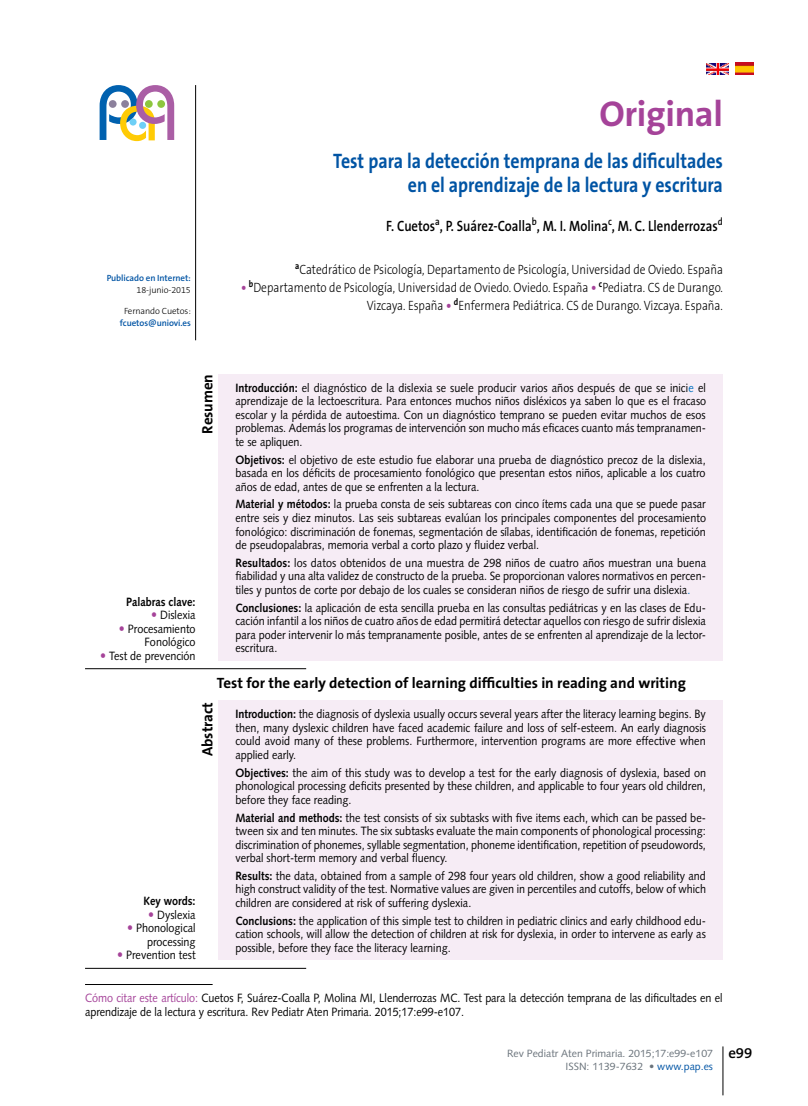
<style>
.page{position:relative;width:808px;height:1106px;background:#fff}
.page>*{position:absolute;margin:0;border:0;box-sizing:border-box;transform-origin:0 0}
.t1{font:700 36px "The Sans B7";letter-spacing:-.01em;color:#a54399}
.t2{font:700 21px/24px "The Sans B7";color:#0054a4;text-align:right;scale:.85 1}
.t3{font:700 15px "The Sans B7";color:#000}
.t4{font:600 15px "The Sans B6";color:#000;scale:.85 1}
.t5{font:600 15px "The Sans B6";color:#000}
.t6{font:300 13.5px/18px "The Sans B3";color:#000;text-align:right;scale:.85 1}
.t7{font:12px/13.5px "Syntax";color:#000;text-align:justify;scale:.9 1}
.t8{font:700 12px "Syntax";color:#000;scale:.9 1}
.t9{font:10.5px/13.2px "Syntax";color:#6a737b;text-align:right}
.t10{font:600 9px "The Sans B6";letter-spacing:-.01em;color:#0054a4}
.t11{font:300 9px "The Sans B3";letter-spacing:-.01em;color:#000}
.s1{font-family:"Syntax";font-weight:400;font-size:12px;color:#a54399}
.s2{font-weight:700}
.s3{color:#0070c0}
.s4{color:#a54399}
.s5{color:#0054a4}
</style>
<div class="page">
<hr style="left:722px;top:1046px;width:1px;height:49px;background:#000">
<svg style="left:100px;top:85px;width:74px;height:56px"></svg>
<div style="left:145px;top:100px;width:8px;height:8px;background:#8dc63f;border-radius:50%"></div>
<div style="left:157px;top:100px;width:8px;height:8px;background:#8dc63f;border-radius:50%"></div>
<hr style="left:195px;top:85px;width:1px;height:255px;background:#000">
<hr style="left:85px;top:668px;width:221px;height:1px;background:#000">
<div style="left:218px;top:374px;width:505px;height:286px;background:#f6ecf5"></div>
<div style="left:218px;top:701px;width:505px;height:259px;background:#f6ecf5"></div>
<hr style="left:85px;top:968px;width:221px;height:1px;background:#000">
<hr style="left:85px;top:984px;width:128px;height:1px;background:#000">
<img style="left:735px;top:63px;width:18px;height:12px">
<img style="left:706px;top:63px;width:22px;height:11px">
<p class="t10" style="left:107px;top:274px;width:86px">Publicado en Internet:</p>
<p class="t11" style="left:136px;top:286px;width:56px">18-junio-2015</p>
<p class="t11" style="left:124px;top:307px;width:68px">Fernando Cuetos:</p>
<p class="t10" style="left:120px;top:319px;width:72px">fcuetos@uniovi.es</p>
<p class="t3" style="left:200px;top:433px;width:61px;rotate:-90deg">Resumen</p>
<p class="t8" style="left:126px;top:597px;width:79px">Palabras clave:</p>
<p class="t7" style="left:109px;top:609px;width:98px;text-align:right">Dislexia<br>Procesamiento<br>Fonológico<br>Test de prevención</p>
<h1 class="t1" style="left:600px;top:95px;width:125px">Original</h1>
<h2 class="t2" style="left:333px;top:150px;width:460px">Test para la detección temprana de las dificultades en el aprendizaje de la lectura y escritura</h2>
<p class="t4" style="left:386px;top:219px;width:398px">F. Cuetos<sup>a</sup>, P. Suárez-Coalla<sup>b</sup>, M. I. Molina<sup>c</sup>, M. C. Llenderrozas<sup>d</sup></p>
<p class="t6" style="left:295px;top:262px;width:505px"><sup>a</sup>Catedrático de Psicología, Departamento de Psicología, Universidad de Oviedo. España</p>
<p class="t6" style="left:241px;top:280px;width:568px"><span class="s1">•</span> <sup>b</sup>Departamento de Psicología, Universidad de Oviedo. Oviedo. España <span class="s1">•</span> <sup>c</sup>Pediatra. CS de Durango.<br>Vizcaya. España <span class="s1">•</span> <sup>d</sup>Enfermera Pediátrica. CS de Durango. Vizcaya. España.</p>
<p class="t7" style="left:235px;top:382px;width:525px"><span class="s2">Introducción:</span> el diagnóstico de la dislexia se suele producir varios años después de que se inici<span class="s3">e</span> el aprendizaje de la lectoescritura. Para entonces muchos niños disléxicos ya saben lo que es el fracaso escolar y la pérdida de autoestima. Con un diagnóstico temprano se pueden evitar muchos de esos problemas. Además los programas de intervención son mucho más eficaces cuanto más tempranamen&shy;te se apliquen.</p>
<p class="t7" style="left:235px;top:454px;width:524px"><span class="s2">Objetivos:</span> el objetivo de este estudio fue elaborar una prueba de diagnóstico precoz de la dislexia, basada en los déficits de procesamiento fonológico que presentan estos niños, aplicable a los cuatro años de edad, antes de que se enfrenten a la lectura.</p>
<p class="t7" style="left:235px;top:498px;width:524px"><span class="s2">Material y métodos:</span> la prueba consta de seis subtareas con cinco ítems cada una que se puede pasar entre seis y diez minutos. Las seis subtareas evalúan los principales componentes del procesamiento fonológico: discriminación de fonemas, segmentación de sílabas, identificación de fonemas, repetición de pseudopalabras, memoria verbal a corto plazo y fluidez verbal.</p>
<p class="t7" style="left:235px;top:557px;width:524px"><span class="s2">Resultados:</span> los datos obtenidos de una muestra de 298 niños de cuatro años muestran una buena fiabilidad y una alta validez de constructo de la prueba. Se proporcionan valores normativos en percen&shy;tiles y puntos de corte por debajo de los cuales se consideran niños de riesgo de sufrir una dislexia<span class="s3">.</span></p>
<p class="t7" style="left:235px;top:601px;width:524px"><span class="s2">Conclusiones:</span> la aplicación de esta sencilla prueba en las consultas pediátricas y en las clases de Edu&shy;cación infantil a los niños de cuatro años de edad permitirá detectar aquellos con riesgo de sufrir dislexia para poder intervenir lo más tempranamente posible, antes de se enfrenten al aprendizaje de la lector&shy;escritura.</p>
<p class="t3" style="left:217px;top:675px;width:471px">Test for the early detection of learning difficulties in reading and writing</p>
<p class="t3" style="left:200px;top:756px;width:55px;rotate:-90deg">Abstract</p>
<p class="t7" style="left:235px;top:708px;width:524px"><span class="s2">Introduction:</span> the diagnosis of dyslexia usually occurs several years after the literacy learning begins. By then, many dyslexic children have faced academic failure and loss of self-esteem. An early diagnosis could avoid many of these problems. Furthermore, intervention programs are more effective when applied early.</p>
<p class="t7" style="left:235px;top:767px;width:525px"><span class="s2">Objectives:</span> the aim of this study was to develop a test for the early diagnosis of dyslexia, based on phonological processing deficits presented by these children, and applicable to four years old children, before they face reading.</p>
<p class="t7" style="left:235px;top:811px;width:524px"><span class="s2">Material and methods:</span> the test consists of six subtasks with five items each, which can be passed be&shy;tween six and ten minutes. The six subtasks evaluate the main components of phonological processing: discrimination of phonemes, syllable segmentation, phoneme identification, repetition of pseudowords, verbal short-term memory and verbal fluency.</p>
<p class="t7" style="left:235px;top:870px;width:524px"><span class="s2">Results:</span> the data, obtained from a sample of 298 four years old children, show a good reliability and high construct validity of the test. Normative values are given in percentiles and cutoffs, below of which children are considered at risk of suffering dyslexia.</p>
<p class="t7" style="left:235px;top:914px;width:524px"><span class="s2">Conclusions:</span> the application of this simple test to children in pediatric clinics and early childhood edu&shy;cation schools, will allow the detection of children at risk for dyslexia, in order to intervene as early as possible, before they face the literacy learning.</p>
<p class="t8" style="left:143px;top:896px;width:59px">Key words:</p>
<p class="t7" style="left:126px;top:909px;width:79px;text-align:right">Dyslexia<br>Phonological processing<br>Prevention test</p>
<p class="t7" style="left:85px;top:992px;width:710px"><span class="s4">Cómo citar este artículo:</span> Cuetos F, Suárez-Coalla P, Molina MI, Llenderrozas MC. Test para la detección temprana de las dificultades en el aprendizaje de la lectura y escritura. Rev Pediatr Aten Primaria. 2015;17:e99-e107.</p>
<p class="t9" style="left:507px;top:1047px;width:207px">Rev Pediatr Aten Primaria. 2015;17:e99-e107<br>ISSN: 1139-7632 • <span class="s5">www.pap.es</span></p>
<p class="t5" style="left:728px;top:1045px;width:25px">e99</p>
</div>
